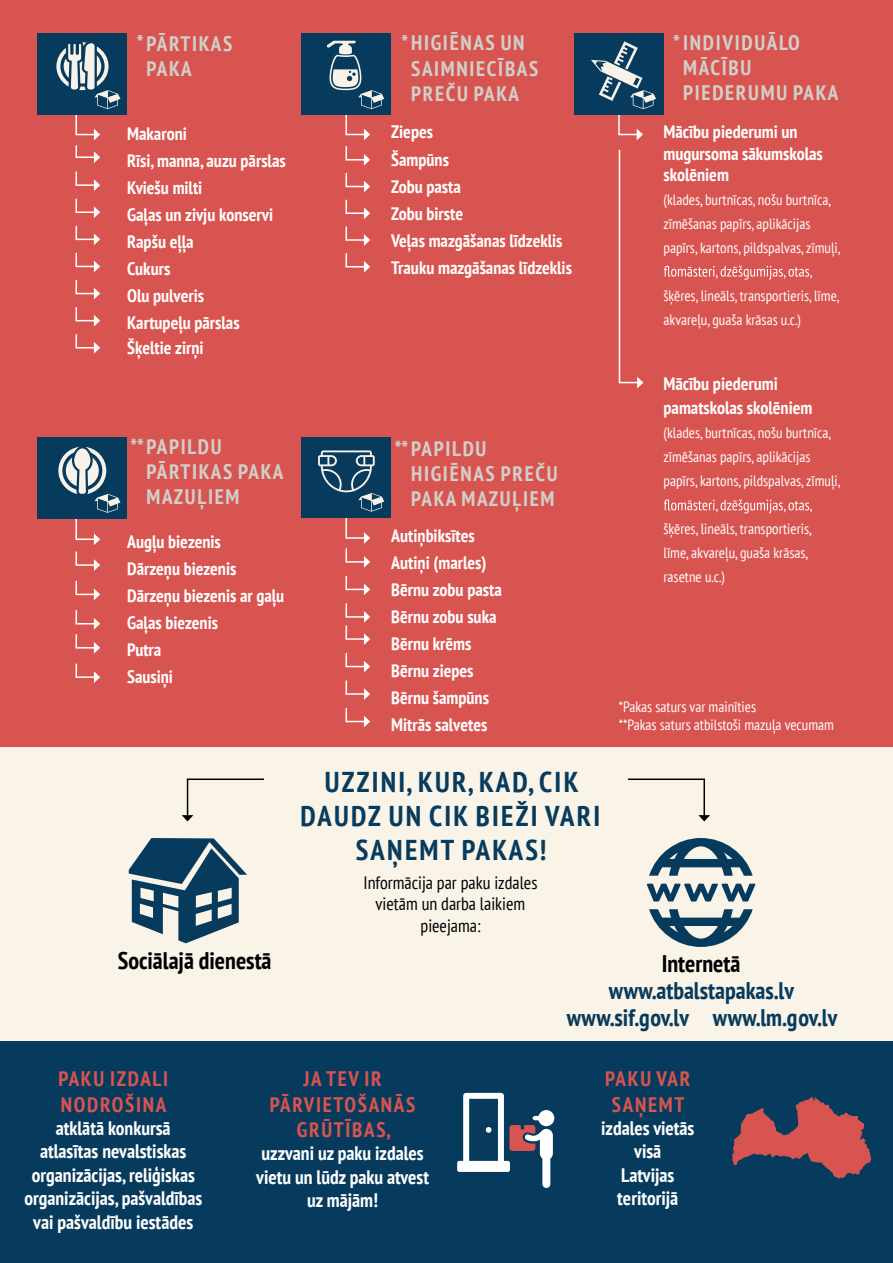
<style>
.page{position:relative;width:893px;height:1263px;background:#fff}
.page>*{position:absolute;margin:0;border:0;box-sizing:border-box;transform-origin:0 0}
.t1{font:700 condensed 28.65px/34.3px "PT Sans";letter-spacing:.08em;color:#073b5d;text-align:center}
.t2{font:700 condensed 24px "PT Sans";letter-spacing:.02em;color:#073b5d}
.t3{font:700 condensed 24px "PT Sans";color:#000}
.t4{font:700 condensed 24px "PT Sans";color:#073b5d}
.t5{font:700 condensed 21px/25.2px "PT Sans";letter-spacing:.08em;color:#d1cfc9}
.t6{font:700 condensed 21px/25.2px "PT Sans";letter-spacing:.08em;color:#d85450;text-align:center}
.t7{font:700 condensed 19.5px/23.4px "PT Sans";color:#fff;text-align:center}
.t8{font:700 condensed 18px/27px "PT Sans";color:#fff}
.t9{font:condensed 18px/21.6px "PT Sans";color:#000;text-align:center}
.t10{font:condensed 15px/24px "PT Sans";color:#fff}
</style>
<div class="page">
<div style="left:0;top:0;width:893px;height:1166px;background:#f9f3e8"></div>
<div style="left:0;top:1041px;width:893px;height:222px;background:#073b5d"></div>
<div style="left:0;top:0;width:893px;height:746px;background:#d85450"></div>
<svg style="left:75px;top:171px;width:25px;height:20px"></svg>
<svg style="left:75px;top:198px;width:25px;height:20px"></svg>
<svg style="left:75px;top:225px;width:25px;height:20px"></svg>
<svg style="left:75px;top:253px;width:25px;height:19px"></svg>
<svg style="left:75px;top:280px;width:25px;height:19px"></svg>
<svg style="left:75px;top:307px;width:25px;height:19px"></svg>
<svg style="left:75px;top:334px;width:25px;height:20px"></svg>
<svg style="left:345px;top:199px;width:25px;height:20px"></svg>
<svg style="left:345px;top:226px;width:25px;height:20px"></svg>
<svg style="left:345px;top:253px;width:25px;height:20px"></svg>
<svg style="left:618px;top:149px;width:25px;height:239px"></svg>
<svg style="left:457px;top:1093px;width:97px;height:95px"></svg>
<svg style="left:182px;top:778px;width:82px;height:43px"></svg>
<svg style="left:627px;top:778px;width:83px;height:43px"></svg>
<svg style="left:129px;top:838px;width:118px;height:105px"></svg>
<svg style="left:647px;top:884px;width:108px;height:17px"></svg>
<svg style="left:649px;top:838px;width:104px;height:38px"></svg>
<svg style="left:649px;top:909px;width:104px;height:38px"></svg>
<div style="left:302px;top:33px;width:89px;height:82px;background:#073b5d"></div>
<div style="left:574px;top:33px;width:89px;height:82px;background:#073b5d"></div>
<div style="left:38px;top:33px;width:89px;height:82px;background:#073b5d"></div>
<svg style="left:56px;top:42px;width:64px;height:121px"></svg>
<svg style="left:327px;top:41px;width:57px;height:151px"></svg>
<svg style="left:591px;top:41px;width:65px;height:99px"></svg>
<svg style="left:75px;top:580px;width:25px;height:20px"></svg>
<svg style="left:75px;top:610px;width:25px;height:44px"></svg>
<svg style="left:75px;top:663px;width:25px;height:20px"></svg>
<div style="left:38px;top:437px;width:89px;height:82px;background:#073b5d"></div>
<svg style="left:58px;top:447px;width:62px;height:124px"></svg>
<svg style="left:345px;top:575px;width:25px;height:20px"></svg>
<svg style="left:345px;top:603px;width:25px;height:42px"></svg>
<svg style="left:345px;top:653px;width:25px;height:19px"></svg>
<svg style="left:345px;top:680px;width:25px;height:20px"></svg>
<svg style="left:345px;top:708px;width:25px;height:19px"></svg>
<div style="left:302px;top:437px;width:89px;height:80px;background:#073b5d"></div>
<svg style="left:318px;top:450px;width:66px;height:118px"></svg>
<svg style="left:664px;top:265px;width:148px;height:15px"></svg>
<svg style="left:664px;top:499px;width:148px;height:14px"></svg>
<svg style="left:732px;top:1097px;width:139px;height:81px"></svg>
<p class="t5" style="left:146px;top:31px;width:87px;text-indent:-10px">*PĀRTIKAS<br>PAKA</p>
<p class="t5" style="left:411px;top:30px;width:129px;text-indent:-10px">*HIGIĒNAS UN<br>SAIMNIECĪBAS<br>PREČU PAKA</p>
<p class="t5" style="left:683px;top:29px;width:156px;text-indent:-10px">*INDIVIDUĀLO<br>MĀCĪBU<br>PIEDERUMU PAKA</p>
<p class="t8" style="left:127px;top:120px;width:160px">Makaroni<br>Rīsi, manna, auzu pārslas<br>Kviešu milti<br>Gaļas un zivju konservi<br>Rapšu eļļa<br>Cukurs<br>Olu pulveris<br>Kartupeļu pārslas</p>
<p class="t8" style="left:127px;top:334px;width:78px">Šķeltie zirņi</p>
<p class="t8" style="left:391px;top:118px;width:182px">Ziepes<br>Šampūns<br>Zobu pasta<br>Zobu birste<br>Veļas mazgāšanas līdzeklis<br>Trauku mazgāšanas līdzeklis</p>
<p class="t8" style="left:663px;top:121px;width:161px;line-height:21px">Mācību piederumi un mugursoma sākumskolas skolēniem</p>
<p class="t10" style="left:663px;top:187px;width:178px">(klades, burtnīcas, nošu burtnīca, zīmēšanas papīrs, aplikācijas papīrs, kartons, pildspalvas, zīmuļi,</p>
<p class="t10" style="left:663px;top:283px;width:177px">šķēres, lineāls, transportieris, līme, akvareļu, guaša krāsas u.c.)</p>
<p class="t5" style="left:146px;top:434px;width:138px;text-indent:-16px">**PAPILDU<br>PĀRTIKAS PAKA<br>MAZUĻIEM</p>
<p class="t8" style="left:127px;top:527px;width:159px">Augļu biezenis<br>Dārzeņu biezenis<br>Dārzeņu biezenis ar gaļu<br>Gaļas biezenis<br>Putra<br>Sausiņi</p>
<p class="t5" style="left:411px;top:435px;width:148px;text-indent:-16px">**PAPILDU<br>HIGIĒNAS PREČU<br>PAKA MAZUĻIEM</p>
<p class="t8" style="left:391px;top:521px;width:112px">Autiņbiksītes<br>Autiņi (marles)<br>Bērnu zobu pasta<br>Bērnu zobu suka<br>Bērnu krēms<br>Bērnu ziepes<br>Bērnu šampūns<br>Mitrās salvetes</p>
<h1 class="t1" style="left:301px;top:764px;width:301px">UZZINI, KUR, KAD, CIK<br>DAUDZ UN CIK BIEŽI VARI<br>SAŅEMT PAKAS!</h1>
<p class="t9" style="left:363px;top:871px;width:175px">Informācija par paku izdales vietām un darba laikiem pieejama:</p>
<p class="t8" style="left:663px;top:372px;width:150px;line-height:24px">Mācību piederumi pamatskolas skolēniem</p>
<p class="t10" style="left:663px;top:421px;width:178px">(klades, burtnīcas, nošu burtnīca, zīmēšanas papīrs, aplikācijas papīrs, kartons, pildspalvas, zīmuļi,</p>
<p class="t10" style="left:663px;top:517px;width:150px">šķēres, lineāls, transportieris, līme, akvareļu, guaša krāsas, rasetne u.c.)</p>
<p class="t10" style="left:619px;top:697px;width:217px;line-height:18px">*Pakas saturs var mainīties<br>**Pakas saturs atbilstoši mazuļa vecumam</p>
<h2 class="t3" style="left:118px;top:944px;width:155px">Sociālajā dienestā</h2>
<h2 class="t3" style="left:662px;top:947px;width:80px">Internetā</h2>
<h2 class="t4" style="left:609px;top:974px;width:186px">www.atbalstapakas.lv</h2>
<p class="t6" style="left:58px;top:1066px;width:111px;text-align:left">PAKU IZDALI<br>NODROŠINA</p>
<p class="t7" style="left:24px;top:1116px;width:179px">atklātā konkursā atlasītas nevalstiskas organizācijas, reliģiskas organizācijas, pašvaldības vai pašvaldību iestādes</p>
<p class="t6" style="left:270px;top:1066px;width:147px">JA TEV IR<br>PĀRVIETOŠANĀS<br>GRŪTĪBAS,</p>
<p class="t7" style="left:256px;top:1141px;width:174px">uzzvani uz paku izdales vietu un lūdz paku atvest uz mājām!</p>
<h2 class="t2" style="left:567px;top:1002px;width:272px">www.sif.gov.lv www.lm.gov.lv</h2>
<p class="t6" style="left:605px;top:1066px;width:87px">PAKU VAR<br>SAŅEMT</p>
<p class="t7" style="left:601px;top:1116px;width:95px">izdales vietās visā<br>Latvijas teritorijā</p>
</div>
